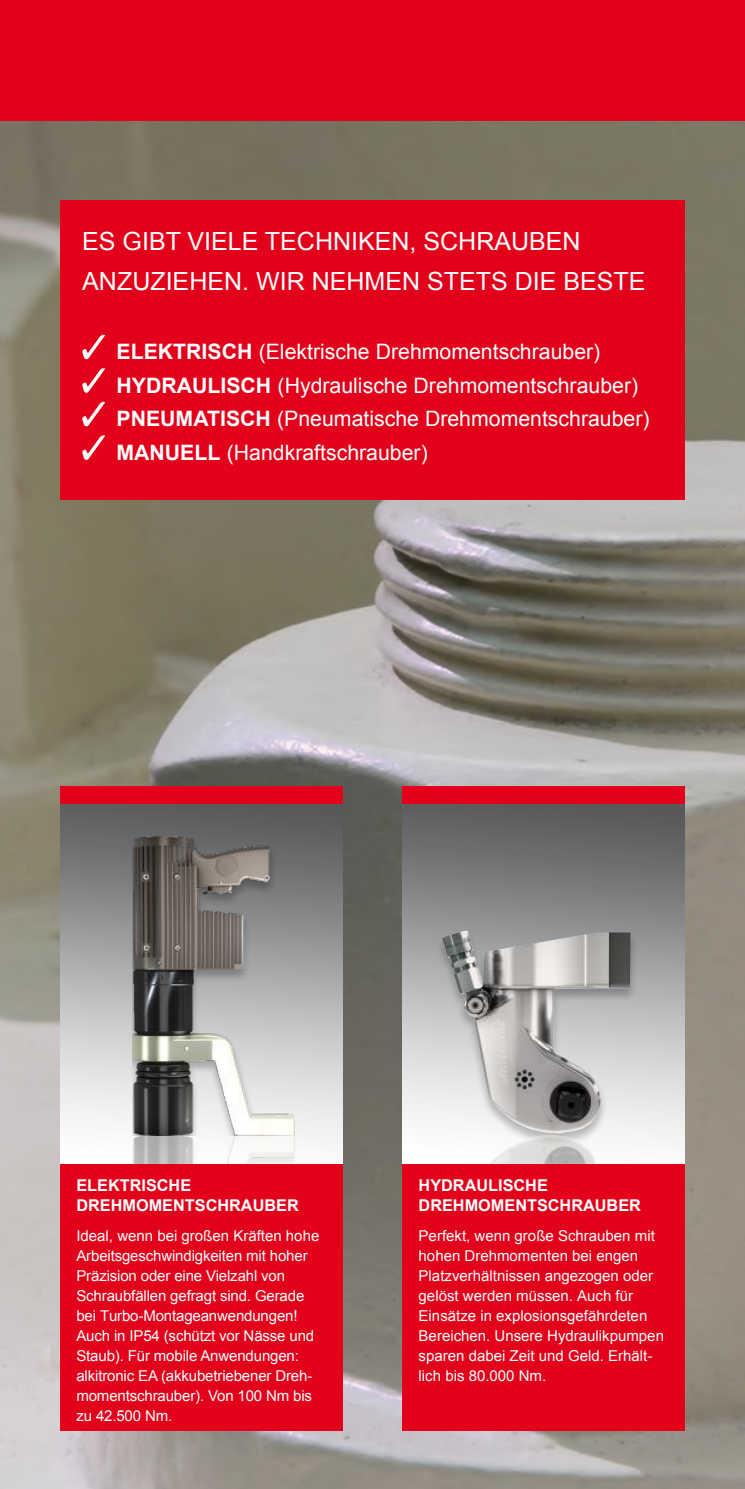
<style>
.page{position:relative;width:745px;height:1489px;background:#fff}
.page>*{position:absolute;margin:0;border:0;box-sizing:border-box;transform-origin:0 0}
.t1{font:25px/40px "Arial";color:#fff}
.t2{font:21.25px/33.5px "Arial";color:#fff}
.t3{font:16.25px/19.5px "Arial";color:#fff}
.t4{font:700 16.25px/20px "Arial";color:#fff}
.t5{font:15px/20px "Arial";color:#fff}
.s1{font-weight:700}
</style>
<div class="page">
<img style="left:0;top:120px;width:744px;height:1368px">
<div style="left:0;top:0;width:744px;height:120px;background:#e2001a"></div>
<div style="left:60px;top:200px;width:624px;height:300px;background:#e2001a"></div>
<svg style="left:82px;top:334px;width:23px;height:26px"></svg>
<svg style="left:82px;top:368px;width:23px;height:25px"></svg>
<svg style="left:82px;top:401px;width:23px;height:26px"></svg>
<svg style="left:82px;top:435px;width:23px;height:25px"></svg>
<img style="left:60px;top:803px;width:282px;height:361px">
<img style="left:132px;top:836px;width:163px;height:299px">
<div style="left:132px;top:1135px;width:163px;height:32px;background:#000;opacity:.25"></div>
<img style="left:402px;top:803px;width:282px;height:360px">
<div style="left:434px;top:930px;width:204px;height:217px;background:#000;opacity:.25"></div>
<img style="left:442px;top:930px;width:24px;height:69px">
<div style="left:402px;top:786px;width:282px;height:17px;background:#e2001a"></div>
<div style="left:402px;top:1163px;width:282px;height:267px;background:#e2001a"></div>
<div style="left:60px;top:786px;width:282px;height:17px;background:#e2001a"></div>
<div style="left:60px;top:1164px;width:282px;height:266px;background:#e2001a"></div>
<div style="left:429px;top:1134px;width:203px;height:29px;background:#fbfbfb"></div>
<img style="left:491px;top:1134px;width:103px;height:29px">
<h1 class="t1" style="left:82px;top:221px;width:564px">ES GIBT VIELE TECHNIKEN, SCHRAUBEN<br>ANZUZIEHEN. WIR NEHMEN STETS DIE BESTE</h1>
<h2 class="t2" style="left:116px;top:335px;width:534px"><span class="s1">ELEKTRISCH</span> (Elektrische Drehmomentschrauber)<br><span class="s1">HYDRAULISCH</span> (Hydraulische Drehmomentschrauber)<br><span class="s1">PNEUMATISCH</span> (Pneumatische Drehmomentschrauber)<br><span class="s1">MANUELL</span> (Handkraftschrauber)</h2>
<p class="t4" style="left:76px;top:1175px;width:224px">ELEKTRISCHE<br>DREHMOMENTSCHRAUBER</p>
<p class="t5" style="left:76px;top:1225px;width:244px">Ideal, wenn bei großen Kräften hohe<br>Arbeitsgeschwindigkeiten mit hoher<br>Präzision oder eine Vielzahl von<br>Schraubfällen gefragt sind. Gerade bei Turbo-Montageanwendungen!<br>Auch in IP54 (schützt vor Nässe und<br>Staub). Für mobile Anwendungen: alkitronic EA (akkubetriebener Dreh&shy;momentschrauber). Von 100 Nm bis zu 42.500 Nm.</p>
<p class="t4" style="left:430px;top:1174px;width:169px">ydraulische rehmomentschrauber</p>
<p class="t3" style="left:418px;top:1227px;width:247px">Ideal, wenn schwere Schraubver&shy;bindungen mit großen Gewinden bei engen Platzverhältnissen angezogen werden müssen. Auch für Einsätze im explosionsgefähr&shy;deten Bereichen.</p>
<p class="t4" style="left:418px;top:1175px;width:224px">HYDRAULISCHE<br>DREHMOMENTSCHRAUBER</p>
<p class="t5" style="left:418px;top:1225px;width:247px">Perfekt, wenn große Schrauben mit hohen Drehmomenten bei engen<br>Platzverhältnissen angezogen oder gelöst werden müssen. Auch für<br>Einsätze in explosionsgefährdeten<br>Bereichen. Unsere Hydraulikpumpen sparen dabei Zeit und Geld. Erhält&shy;lich bis 80.000 Nm.</p>
</div>
